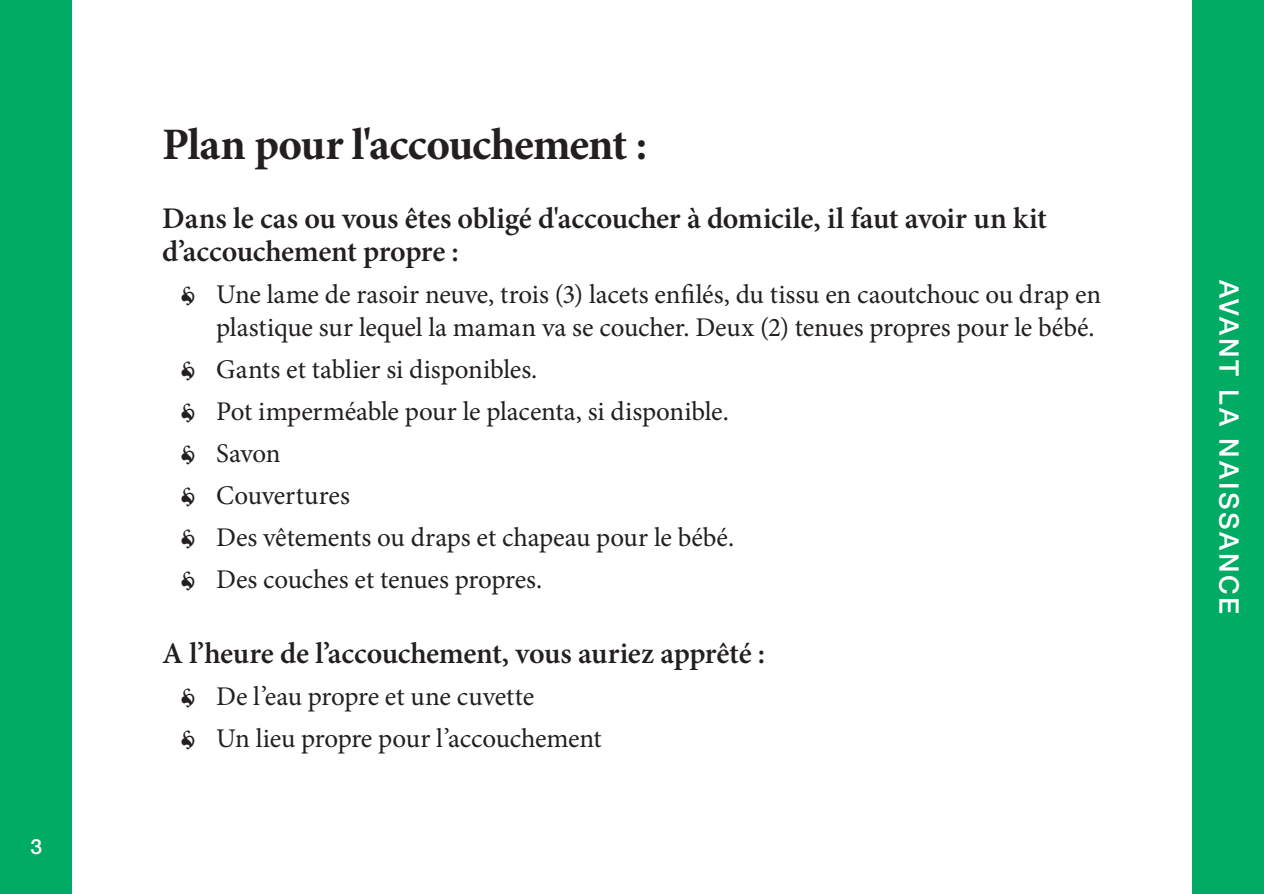
<style>
.page{position:relative;width:1264px;height:894px;background:#fff}
.page>*{position:absolute;margin:0;border:0;box-sizing:border-box;transform-origin:0 0}
.t1{font:700 45px "Minion Pro";letter-spacing:-.02em;color:#231f20}
.t2{font:600 30px/33px "Minion Pro";letter-spacing:-.01em;color:#231f20}
.t3{font:27px/33px "Minion Pro";letter-spacing:-.01em;color:#231f20;text-align:right}
.t4{font:500 27px "Helvetica Neue";letter-spacing:.095em;color:#fff}
.t5{font:500 21px "Helvetica Neue";color:#fff}
.s1{font-size:25.5px}
</style>
<div class="page">
<div style="left:0;top:0;width:71px;height:893px;background:#00ab63"></div>
<div style="left:1192px;top:0;width:71px;height:893px;background:#00ab63"></div>
<p class="t5" style="left:30px;top:834px;width:13px">3</p>
<h1 class="t1" style="left:162px;top:112px;width:486px">Plan pour l'accouchement :</h1>
<p class="t2" style="left:162px;top:201px;width:886px">Dans le cas ou vous êtes obligé d'accoucher à domicile, il faut avoir un kit d’accouchement propre :</p>
<p class="t3" style="left:180px;top:277px;width:922px"><span class="s1">•</span> Une lame de rasoir neuve, trois (3) lacets enfilés, du tissu en caoutchouc ou drap en plastique sur lequel la maman va se coucher. Deux (2) tenues propres pour le bébé.</p>
<p class="t3" style="left:180px;top:352px;width:358px"><span class="s1">•</span> Gants et tablier si disponibles.</p>
<p class="t3" style="left:180px;top:394px;width:550px"><span class="s1">•</span> Pot imperméable pour le placenta, si disponible.</p>
<p class="t3" style="left:180px;top:436px;width:102px"><span class="s1">•</span> Savon</p>
<p class="t3" style="left:180px;top:478px;width:171px"><span class="s1">•</span> Couvertures</p>
<p class="t3" style="left:180px;top:520px;width:555px"><span class="s1">•</span> Des vêtements ou draps et chapeau pour le bébé.</p>
<p class="t3" style="left:180px;top:562px;width:363px"><span class="s1">•</span> Des couches et tenues propres.</p>
<p class="t2" style="left:162px;top:636px;width:604px">A l’heure de l’accouchement, vous auriez apprêté :</p>
<p class="t3" style="left:180px;top:679px;width:355px"><span class="s1">•</span> De l’eau propre et une cuvette</p>
<p class="t3" style="left:180px;top:721px;width:423px"><span class="s1">•</span> Un lieu propre pour l’accouchement</p>
<p class="t4" style="left:1245px;top:280px;width:336px;rotate:90deg">AVANT LA NAISSANCE</p>
</div>
